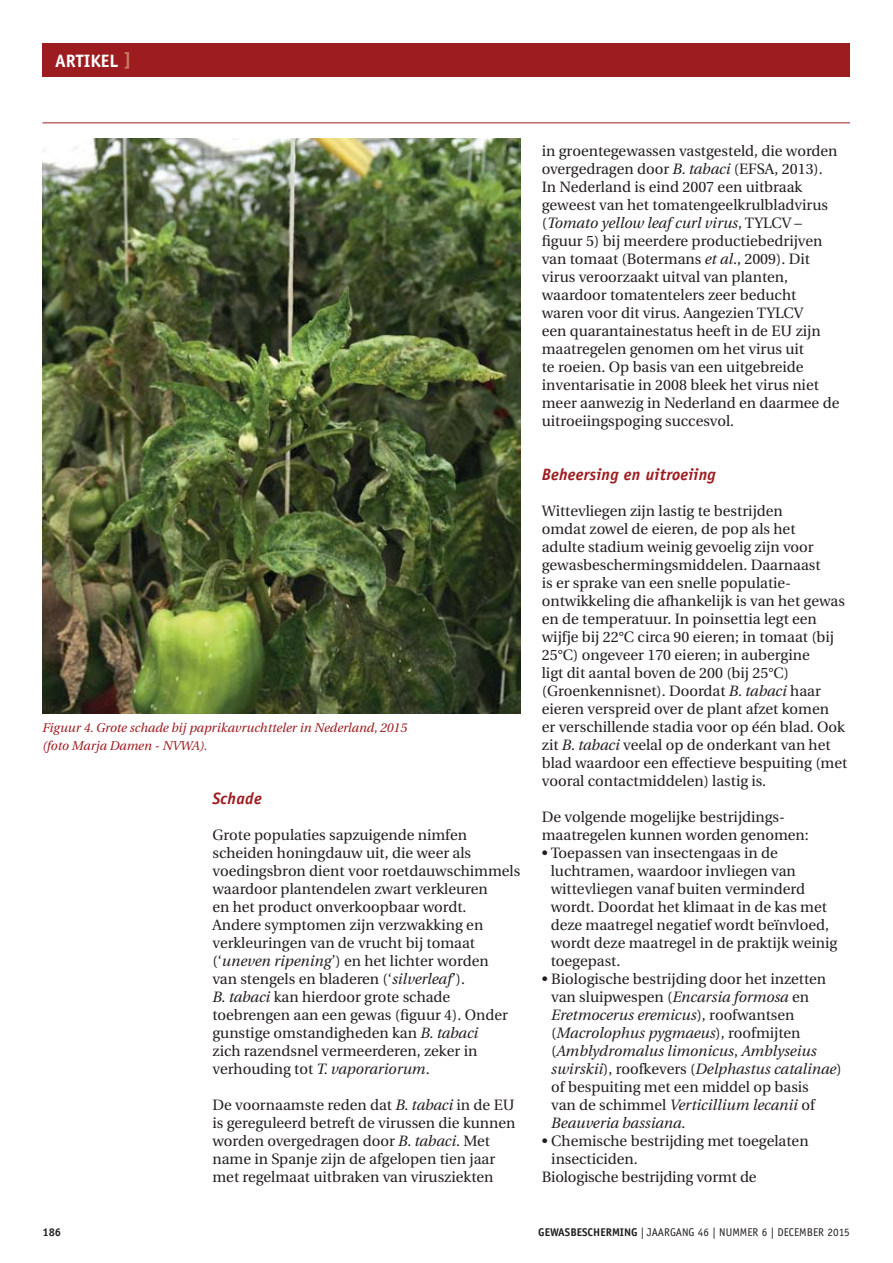
<style>
.page{position:relative;width:893px;height:1263px;background:#fff}
.page>*{position:absolute;margin:0;border:0;box-sizing:border-box;transform-origin:0 0}
.t1{font:700 18px "Officina Sans";color:#fff}
.t2{font:italic 700 16.5px "Officina Sans";letter-spacing:.015em;color:#9d1c20}
.t3{font:15px/18px "Utopia";color:#231f20}
.t4{font:italic 15px/18px "Utopia";color:#231f20}
.t5{font:italic 12.75px/18px "Utopia";color:#9d1c20}
.t6{font:11.25px "Officina Sans";color:#231f20}
.t7{font:700 11.25px "Officina Sans";color:#231f20}
.s1{color:#cb7c63}
.s2{font-style:italic}
.s3{font-style:normal}
.s4{font-weight:700}
</style>
<div class="page">
<div style="left:42px;top:43px;width:808px;height:34px;background:#9d1c20"></div>
<hr style="left:42px;top:122px;width:808px;height:1px;background:#9d1c20">
<img style="left:42px;top:138px;width:478px;height:576px">
<p class="t1" style="left:55px;top:54px;width:78px">ARTIKEL <span class="s1">]</span></p>
<p class="t5" style="left:42px;top:720px;width:366px">Figuur 4. Grote schade bij paprikavruchtteler in Nederland, 2015 (foto Marja Damen - NVWA).</p>
<p class="t2" style="left:212px;top:792px;width:51px">Schade</p>
<p class="t3" style="left:212px;top:827px;width:309px">Grote populaties sapzuigende nimfen scheiden honingdauw uit, die weer als voedingsbron dient voor roetdauwschimmels waardoor plantendelen zwart verkleuren<br>en het product onverkoopbaar wordt.<br>Andere symptomen zijn verzwakking en verkleuringen van de vrucht bij tomaat (‘<span class="s2">uneven ripening</span>’) en het lichter worden<br>van stengels en bladeren (‘<span class="s2">silverleaf</span>’).<br><span class="s2">B. tabaci</span> kan hierdoor grote schade toebrengen aan een gewas (figuur 4). Onder gunstige omstandigheden kan <span class="s2">B. tabaci<br></span>zich razendsnel vermeerderen, zeker in verhouding tot <span class="s2">T. vaporariorum</span>.</p>
<p class="t3" style="left:212px;top:1097px;width:305px">De voornaamste reden dat <span class="s2">B. tabaci</span> in de EU is gereguleerd betreft de virussen die kunnen worden overgedragen door <span class="s2">B. tabaci</span>. Met name in Spanje zijn de afgelopen tien jaar met regelmaat uitbraken van virusziekten</p>
<p class="t3" style="left:542px;top:144px;width:299px">in groentegewassen vastgesteld, die worden overgedragen door <span class="s2">B. tabaci</span> (EFSA, 2013).<br>In Nederland is eind 2007 een uitbraak geweest van het tomatengeelkrulbladvirus (<span class="s2">Tomato yellow leaf curl virus</span>, TYLCV – figuur 5) bij meerdere productiebedrijven van tomaat (Botermans <span class="s2">et al</span>., 2009). Dit virus veroorzaakt uitval van planten, waardoor tomatentelers zeer beducht waren voor dit virus. Aangezien TYLCV<br>een quarantainestatus heeft in de EU zijn maatregelen genomen om het virus uit<br>te roeien. Op basis van een uitgebreide inventarisatie in 2008 bleek het virus niet meer aanwezig in Nederland en daarmee de uitroeiingspoging succesvol.</p>
<p class="t2" style="left:542px;top:468px;width:175px">Beheersing en uitroeiing</p>
<p class="t3" style="left:542px;top:503px;width:307px">Wittevliegen zijn lastig te bestrijden<br>omdat zowel de eieren, de pop als het<br>adulte stadium weinig gevoelig zijn voor gewasbeschermingsmiddelen. Daarnaast<br>is er sprake van een snelle populatie&shy;ontwikkeling die afhankelijk is van het gewas en de temperatuur. In poinsettia legt een wijfje bij 22°C circa 90 eieren; in tomaat (bij 25°C) ongeveer 170 eieren; in aubergine<br>ligt dit aantal boven de 200 (bij 25°C) (Groenkennisnet). Doordat <span class="s2">B. tabaci</span> haar eieren verspreid over de plant afzet komen<br>er verschillende stadia voor op één blad. Ook zit <span class="s2">B. tabaci</span> veelal op de onderkant van het blad waardoor een effectieve bespuiting (met vooral contactmiddelen) lastig is.</p>
<p class="t3" style="left:542px;top:809px;width:269px">De volgende mogelijke bestrijdings&shy;maatregelen kunnen worden genomen:</p>
<p class="t3" style="left:551px;top:845px;width:288px;text-indent:-9px">• Toepassen van insectengaas in de luchtramen, waardoor invliegen van wittevliegen vanaf buiten verminderd wordt. Doordat het klimaat in de kas met deze maatregel negatief wordt beïnvloed, wordt deze maatregel in de praktijk weinig toegepast.</p>
<p class="t4" style="left:551px;top:971px;width:292px;text-indent:-10px"><span class="s3">• Biologische bestrijding door het inzetten van sluipwespen (</span>Encarsia formosa <span class="s3">en </span>Eretmocerus eremicus<span class="s3">), roofwantsen (</span>Macrolophus pygmaeus<span class="s3">), roofmijten (</span>Amblydromalus limonicus<span class="s3">,</span> Amblyseius swirskii<span class="s3">), roofkevers (</span>Delphastus catalinae<span class="s3">) of bespuiting met een middel op basis<br>van de schimmel</span> Verticillium lecanii <span class="s3">of </span>Beauveria bassiana<span class="s3">.</span></p>
<p class="t3" style="left:542px;top:1133px;width:268px">• Chemische bestrijding met toegelaten</p>
<p class="t3" style="left:551px;top:1151px;width:88px">insecticiden.</p>
<p class="t3" style="left:542px;top:1169px;width:216px">Biologische bestrijding vormt de</p>
<p class="t7" style="left:42px;top:1227px;width:20px">186</p>
<p class="t6" style="left:538px;top:1227px;width:313px"><span class="s4">GEWASBESCHERMING</span> | JAARGANG 46 | NUMMER 6 | DECEMBER 2015</p>
</div>
